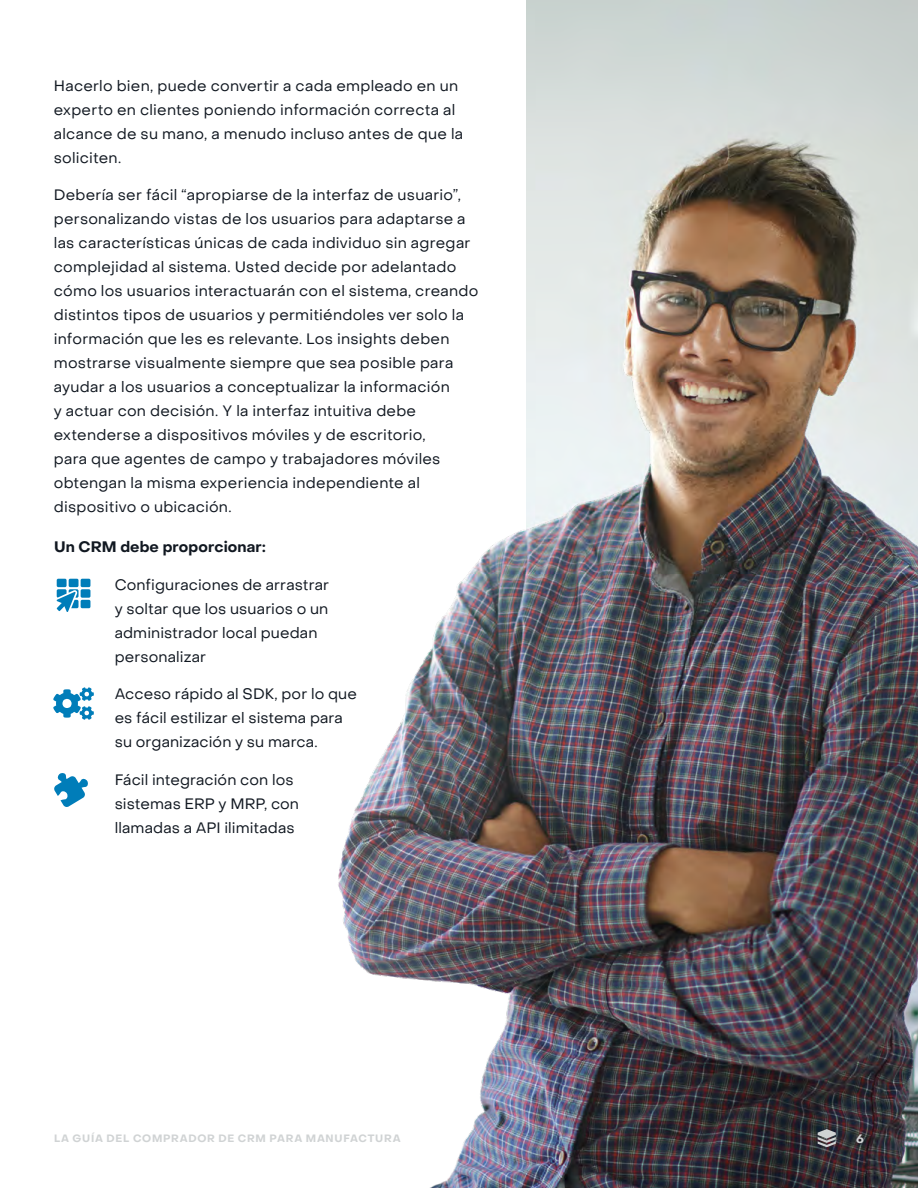
<style>
.page{position:relative;width:918px;height:1188px;background:#fff}
.page>*{position:absolute;margin:0;border:0;box-sizing:border-box;transform-origin:0 0}
.t1{font:15px/24px "Object Sans";letter-spacing:.015em;color:#111821}
.t2{font:700 15px "Object Sans";letter-spacing:.01em;color:#111821}
.t3{font:700 12px "Object Sans";color:#d0d3d4}
.t4{font:700 10.5px "Object Sans";letter-spacing:.07em;color:#d0d3d4}
</style>
<div class="page">
<img style="left:338px;top:0;width:580px;height:1188px">
<div style="left:57px;top:579px;width:10px;height:8px;background:#007db9;border-radius:2px"></div>
<div style="left:81px;top:579px;width:9px;height:8px;background:#007db9;border-radius:2px"></div>
<div style="left:69px;top:579px;width:10px;height:8px;background:#007db9;border-radius:2px"></div>
<div style="left:81px;top:589px;width:9px;height:9px;background:#007db9;border-radius:2px"></div>
<div style="left:81px;top:600px;width:9px;height:8px;background:#007db9;border-radius:2px"></div>
<svg style="left:57px;top:589px;width:22px;height:23px"></svg>
<svg style="left:53px;top:687px;width:41px;height:33px"></svg>
<svg style="left:54px;top:773px;width:34px;height:34px"></svg>
<svg style="left:818px;top:1129px;width:18px;height:18px"></svg>
<p class="t1" style="left:54px;top:74px;width:411px">Hacerlo bien, puede convertir a cada empleado en un experto en clientes poniendo información correcta al alcance de su mano, a menudo incluso antes de que la soliciten.</p>
<p class="t1" style="left:54px;top:183px;width:426px">Debería ser fácil “apropiarse de la interfaz de usuario”, personalizando vistas de los usuarios para adaptarse a las características únicas de cada individuo sin agregar complejidad al sistema. Usted decide por adelantado cómo los usuarios interactuarán con el sistema, creando distintos tipos de usuarios y permitiéndoles ver solo la información que les es relevante. Los insights deben mostrarse visualmente siempre que sea posible para ayudar a los usuarios a conceptualizar la información<br>y actuar con decisión. Y la interfaz intuitiva debe extenderse a dispositivos móviles y de escritorio,<br>para que agentes de campo y trabajadores móviles obtengan la misma experiencia independiente al dispositivo o ubicación.</p>
<p class="t2" style="left:54px;top:538px;width:213px">Un CRM debe proporcionar:</p>
<p class="t1" style="left:115px;top:572px;width:216px">Configuraciones de arrastrar y soltar que los usuarios o un administrador local puedan personalizar</p>
<p class="t1" style="left:115px;top:682px;width:244px">Acceso rápido al SDK, por lo que es fácil estilizar el sistema para su organización y su marca.</p>
<p class="t1" style="left:115px;top:767px;width:186px">Fácil integración con los sistemas ERP y MRP, con llamadas a API ilimitadas</p>
<p class="t4" style="left:54px;top:1132px;width:348px">LA GUÍA DEL COMPRADOR DE CRM PARA MANUFACTURA</p>
<p class="t3" style="left:856px;top:1131px;width:9px">6</p>
</div>
